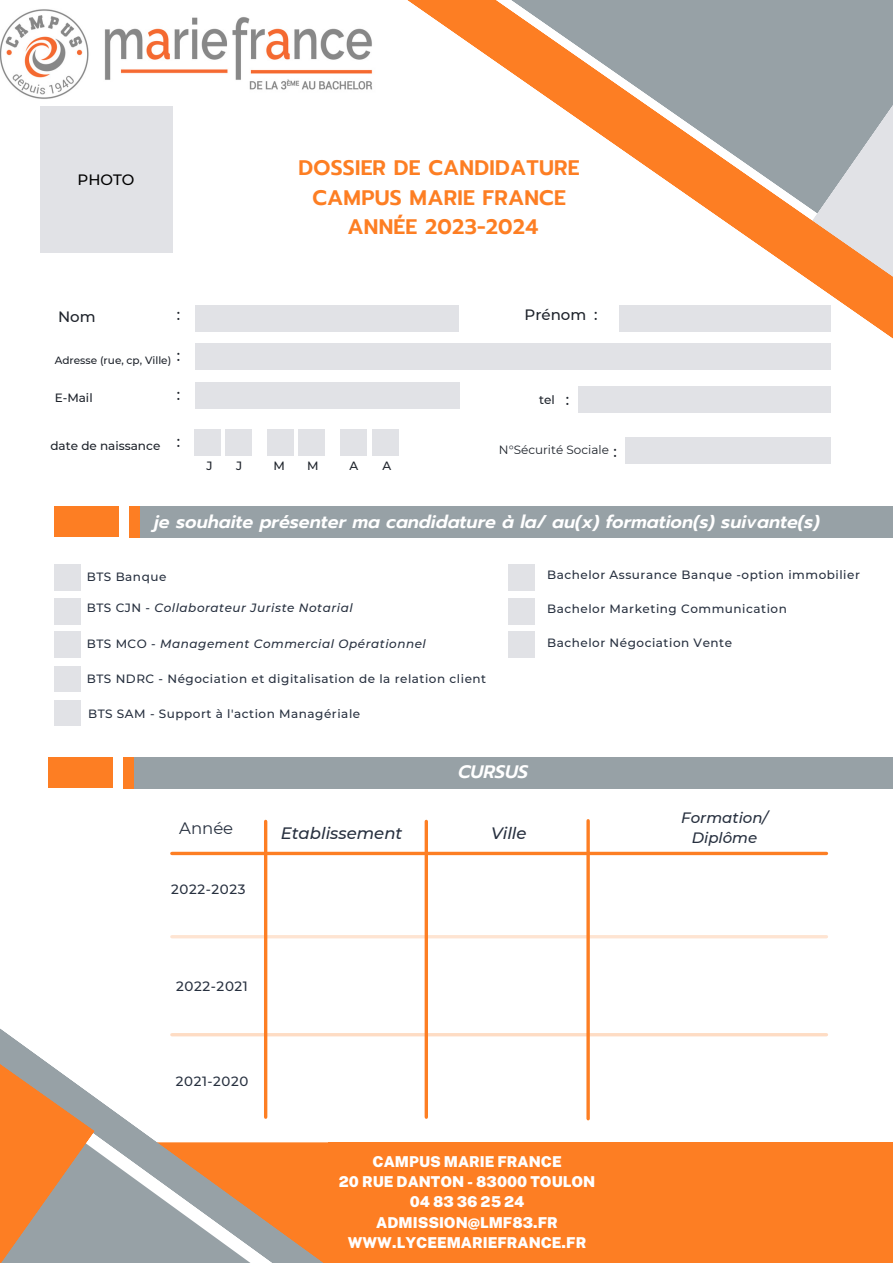
<style>
.page{position:relative;width:893px;height:1264px;background:#fff}
.page>*{position:absolute;margin:0;border:0;box-sizing:border-box;transform-origin:0 0}
.t1{font:600 21px/29.2px "Prompt";letter-spacing:.01em;color:#fd7e23;text-align:center}
.t2{font:italic 600 18px "Prompt";color:#fff}
.t3{font:italic 500 16.5px "Montserrat";color:#27303f}
.t4{font:16.5px "Montserrat";color:#27303f}
.t5{font:900 15px/20.2px "Public Sans";color:#fff;text-align:center}
.t6{font:italic 500 15px/20.2px "Montserrat";color:#27303f;text-align:center}
.t7{font:500 15px "Montserrat";color:#1e232b}
.t8{font:500 15px "Montserrat";color:#000}
.t9{font:500 13.5px "Montserrat";letter-spacing:.045em;color:#27303f}
.t10{font:500 13.35px "Montserrat";letter-spacing:.045em;color:#27303f}
.t11{font:500 12px "Montserrat";letter-spacing:.045em;color:#27303f}
.t12{font:italic 500 12px "Montserrat";letter-spacing:.045em;color:#27303f}
.t13{font:500 12px "Montserrat";color:#1e232b}
.t14{font:12px "Montserrat";color:#1e232b}
.t15{font:500 10.5px "Montserrat";color:#1e232b}
.s1{font-style:normal}
</style>
<div class="page">
<div style="left:195px;top:306px;width:263px;height:25px;background:#e1e2e6"></div>
<div style="left:195px;top:344px;width:635px;height:25px;background:#e1e2e6"></div>
<div style="left:195px;top:382px;width:264px;height:26px;background:#e1e2e6"></div>
<div style="left:578px;top:386px;width:252px;height:26px;background:#e1e2e6"></div>
<div style="left:195px;top:429px;width:26px;height:26px;background:#e1e2e6"></div>
<div style="left:226px;top:429px;width:26px;height:26px;background:#e1e2e6"></div>
<div style="left:267px;top:429px;width:26px;height:26px;background:#e1e2e6"></div>
<div style="left:298px;top:429px;width:26px;height:26px;background:#e1e2e6"></div>
<div style="left:340px;top:429px;width:26px;height:26px;background:#e1e2e6"></div>
<div style="left:372px;top:429px;width:26px;height:26px;background:#e1e2e6"></div>
<div style="left:508px;top:564px;width:26px;height:26px;background:#e1e2e6"></div>
<div style="left:508px;top:598px;width:26px;height:26px;background:#e1e2e6"></div>
<div style="left:508px;top:632px;width:26px;height:25px;background:#e1e2e6"></div>
<div style="left:55px;top:564px;width:26px;height:26px;background:#e1e2e6"></div>
<div style="left:55px;top:598px;width:26px;height:26px;background:#e1e2e6"></div>
<div style="left:55px;top:632px;width:26px;height:25px;background:#e1e2e6"></div>
<div style="left:55px;top:666px;width:26px;height:26px;background:#e1e2e6"></div>
<div style="left:55px;top:700px;width:26px;height:25px;background:#e1e2e6"></div>
<svg style="left:375px;top:0;width:517px;height:354px"></svg>
<div style="left:327px;top:1142px;width:565px;height:120px;background:#fd7e23"></div>
<svg style="left:170px;top:1001px;width:185px;height:261px"></svg>
<svg style="left:95px;top:1056px;width:191px;height:206px"></svg>
<hr style="left:586px;top:820px;width:3px;height:298px;background:#fd7e23">
<div style="left:129px;top:506px;width:763px;height:31px;background:#97a1a6"></div>
<svg style="left:0;top:1028px;width:95px;height:234px;background:#d39f78"></svg>
<div style="left:55px;top:506px;width:64px;height:31px;background:#fd7e23"></div>
<div style="left:129px;top:506px;width:11px;height:31px;background:#fd7e23"></div>
<div style="left:619px;top:306px;width:211px;height:25px;background:#e1e2e6"></div>
<div style="left:625px;top:437px;width:205px;height:26px;background:#e1e2e6"></div>
<img style="left:0;top:8px;width:376px;height:91px">
<div style="left:123px;top:757px;width:769px;height:31px;background:#97a1a6"></div>
<div style="left:49px;top:757px;width:64px;height:30px;background:#fd7e23"></div>
<div style="left:123px;top:757px;width:10px;height:31px;background:#fd7e23"></div>
<hr style="left:264px;top:821px;width:3px;height:296px;background:#fd7e23">
<svg style="left:424px;top:821px;width:4px;height:296px"></svg>
<div style="left:40px;top:106px;width:132px;height:146px;background:#e1e2e6"></div>
<svg style="left:172px;top:851px;width:654px;height:4px;background:#fd964c"></svg>
<hr style="left:172px;top:935px;width:654px;height:3px;background:#fd7e23">
<hr style="left:172px;top:1033px;width:654px;height:3px;background:#fd7e23">
<p class="t8" style="left:78px;top:170px;width:58px">PHOTO</p>
<h1 class="t1" style="left:298px;top:154px;width:282px">DOSSIER DE CANDIDATURE<br>CAMPUS MARIE FRANCE<br>ANNÉE 2023-2024</h1>
<p class="t7" style="left:524px;top:305px;width:74px">Prénom :</p>
<p class="t7" style="left:58px;top:307px;width:39px">Nom</p>
<p class="t15" style="left:55px;top:353px;width:118px">Adresse (rue, cp, Ville)</p>
<p class="t7" style="left:177px;top:305px;width:5px">:</p>
<p class="t7" style="left:177px;top:347px;width:5px">:</p>
<p class="t7" style="left:177px;top:385px;width:5px">:</p>
<p class="t7" style="left:177px;top:432px;width:5px">:</p>
<p class="t13" style="left:55px;top:390px;width:39px">E-Mail</p>
<p class="t13" style="left:539px;top:392px;width:17px">tel</p>
<p class="t7" style="left:566px;top:390px;width:5px">:</p>
<p class="t13" style="left:50px;top:438px;width:111px">date de naissance</p>
<p class="t14" style="left:499px;top:442px;width:111px">N°Sécurité Sociale</p>
<p class="t7" style="left:613px;top:442px;width:5px">:</p>
<p class="t13" style="left:206px;top:458px;width:8px">J</p>
<p class="t13" style="left:236px;top:458px;width:8px">J</p>
<p class="t13" style="left:273px;top:458px;width:13px">M</p>
<p class="t13" style="left:307px;top:458px;width:13px">M</p>
<p class="t13" style="left:349px;top:458px;width:10px">A</p>
<p class="t13" style="left:382px;top:458px;width:10px">A</p>
<h2 class="t2" style="left:154px;top:508px;width:667px">je souhaite présenter ma candidature à la/ au(x) formation(s) suivante(s)</h2>
<p class="t11" style="left:87px;top:569px;width:81px">BTS Banque</p>
<p class="t12" style="left:87px;top:600px;width:267px"><span class="s1">BTS CJN -</span> Collaborateur Juriste Notarial</p>
<p class="t12" style="left:87px;top:636px;width:341px"><span class="s1">BTS MCO -</span> Management Commercial Opérationnel</p>
<p class="t11" style="left:87px;top:671px;width:401px">BTS NDRC - Négociation et digitalisation de la relation client</p>
<p class="t11" style="left:88px;top:706px;width:273px">BTS SAM - Support à l'action Managériale</p>
<h2 class="t2" style="left:458px;top:758px;width:71px">CURSUS</h2>
<p class="t11" style="left:547px;top:567px;width:314px">Bachelor Assurance Banque -option immobilier</p>
<p class="t11" style="left:547px;top:601px;width:241px">Bachelor Marketing Communication</p>
<p class="t11" style="left:547px;top:635px;width:186px">Bachelor Négociation Vente</p>
<h3 class="t4" style="left:179px;top:818px;width:56px">Année</h3>
<p class="t6" style="left:681px;top:807px;width:88px">Formation/<br>Diplôme</p>
<h3 class="t3" style="left:281px;top:822px;width:123px">Etablissement</h3>
<h3 class="t3" style="left:491px;top:822px;width:37px">Ville</h3>
<p class="t9" style="left:171px;top:880px;width:76px">2022-2023</p>
<p class="t9" style="left:176px;top:978px;width:73px">2022-2021</p>
<p class="t10" style="left:176px;top:1073px;width:74px">2021-2020</p>
<p class="t5" style="left:339px;top:1151px;width:258px">CAMPUS MARIE FRANCE<br>20 RUE DANTON - 83000 TOULON<br>04 83 36 25 24<br>ADMISSION@LMF83.FR<br>WWW.LYCEEMARIEFRANCE.FR</p>
</div>
